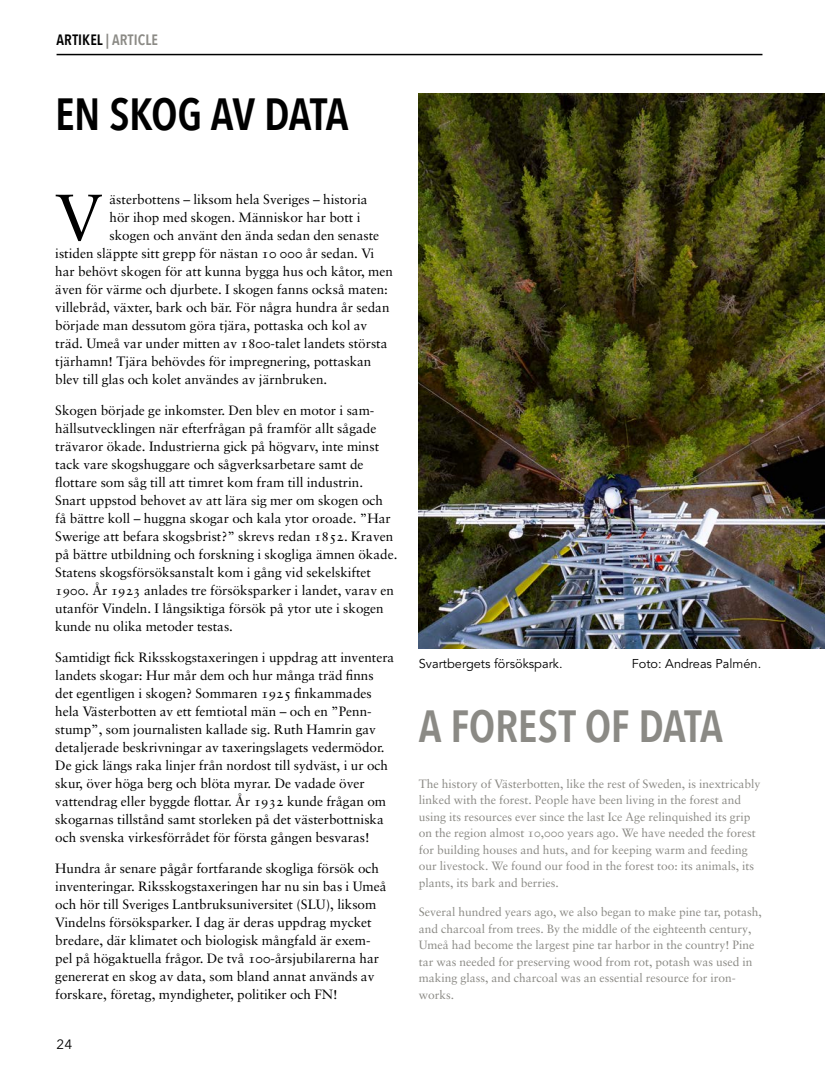
<style>
.page{position:relative;width:825px;height:1085px;background:#fff}
.page>*{position:absolute;margin:0;border:0;box-sizing:border-box;transform-origin:0 0}
.t1{font:65.1px "Sabon LT Pro";color:#000}
.t2{font:600 45px "Avenir Next Condensed";letter-spacing:-.01em;color:#8b8a85}
.t3{font:600 45px "Avenir Next Condensed";letter-spacing:-.025em;color:#000}
.t4{font:600 15px "Avenir Next Condensed";letter-spacing:.01em;color:#8b8a85}
.t5{font:13.5px/18px "Sabon LT Pro";color:#000}
.t6{font:13.5px "Avenir Next";color:#000}
.t7{font:12.75px "Avenir LT Std";color:#000}
.t8{font:12px/16.5px "Sabon LT Pro";color:#8b8a85}
.s1{color:#000}
</style>
<div class="page">
<hr style="left:57px;top:54px;width:705px;height:1px;background:#000">
<img style="left:419px;top:94px;width:406px;height:554px">
<p class="t4" style="left:57px;top:27px;width:103px"><span class="s1">ARTIKEL</span> | ARTICLE</p>
<h2 class="t3" style="left:55px;top:75px;width:295px">EN SKOG AV DATA</h2>
<h1 class="t1" style="left:55px;top:176px;width:49px">V</h1>
<p class="t5" style="left:109px;top:190px;width:260px">ästerbottens – liksom hela Sveriges – historia</p>
<p class="t5" style="left:109px;top:208px;width:252px">hör ihop med skogen. Människor har bott i</p>
<p class="t5" style="left:109px;top:226px;width:271px">skogen och använt den ända sedan den senaste</p>
<p class="t5" style="left:55px;top:244px;width:321px">istiden släppte sitt grepp för nästan 10 000 år sedan. Vi</p>
<p class="t5" style="left:55px;top:262px;width:339px">har behövt skogen för att kunna bygga hus och kåtor, men</p>
<p class="t5" style="left:55px;top:280px;width:334px">även för värme och djurbete. I skogen fanns också maten:</p>
<p class="t5" style="left:55px;top:298px;width:336px">villebråd, växter, bark och bär. För några hundra år sedan</p>
<p class="t5" style="left:55px;top:316px;width:314px">började man dessutom göra tjära, pottaska och kol av</p>
<p class="t5" style="left:55px;top:334px;width:334px">träd. Umeå var under mitten av 1800-talet landets största</p>
<p class="t5" style="left:55px;top:352px;width:318px">tjärhamn! Tjära behövdes för impregnering, pottaskan</p>
<p class="t5" style="left:55px;top:370px;width:273px">blev till glas och kolet användes av järnbruken.</p>
<p class="t5" style="left:55px;top:401px;width:344px">Skogen började ge inkomster. Den blev en motor i sam&shy;hällsutvecklingen när efterfrågan på framför allt sågade trävaror ökade. Industrierna gick på högvarv, inte minst tack vare skogshuggare och sågverksarbetare samt de flottare som såg till att timret kom fram till industrin.<br>Snart uppstod behovet av att lära sig mer om skogen och få bättre koll – huggna skogar och kala ytor oroade. ”Har Swerige att befara skogsbrist?” skrevs redan 1852. Kraven på bättre utbildning och forskning i skogliga ämnen ökade.<br>Statens skogsförsöksanstalt kom i gång vid sekelskiftet 1900. År 1923 anlades tre försöksparker i landet, varav en utanför Vindeln. I långsiktiga försök på ytor ute i skogen kunde nu olika metoder testas.</p>
<p class="t5" style="left:55px;top:647px;width:341px">Samtidigt fick Riksskogstaxeringen i uppdrag att inventera landets skogar: Hur mår dem och hur många träd finns det egentligen i skogen? Sommaren 1925 finkammades hela Västerbotten av ett femtiotal män – och en ”Penn&shy;stump”, som journalisten kallade sig. Ruth Hamrin gav detaljerade beskrivningar av taxeringslagets vedermödor.<br>De gick längs raka linjer från nordost till sydväst, i ur och skur, över höga berg och blöta myrar. De vadade över vattendrag eller byggde flottar. År 1932 kunde frågan om skogarnas tillstånd samt storleken på det västerbottniska och svenska virkesförrådet för första gången besvaras!</p>
<p class="t5" style="left:55px;top:858px;width:333px">Hundra år senare pågår fortfarande skogliga försök och inventeringar. Riksskogstaxeringen har nu sin bas i Umeå och hör till Sveriges Lantbruksuniversitet (SLU), liksom Vindelns försöksparker. I dag är deras uppdrag mycket bredare, där klimatet och biologisk mångfald är exem&shy;pel på högaktuella frågor. De två 100-årsjubilarerna har genererat en skog av data, som bland annat används av forskare, företag, myndigheter, politiker och FN!</p>
<p class="t6" style="left:57px;top:1032px;width:17px">24</p>
<p class="t7" style="left:419px;top:656px;width:145px">Svartbergets försökspark.</p>
<p class="t7" style="left:632px;top:656px;width:131px">Foto: Andreas Palmén.</p>
<h2 class="t2" style="left:419px;top:687px;width:306px">A FOREST OF DATA</h2>
<p class="t8" style="left:419px;top:775px;width:343px">The history of Västerbotten, like the rest of Sweden, is inextricably linked with the forest. People have been living in the forest and using its resources ever since the last Ice Age relinquished its grip on the region almost 10,000 years ago. We have needed the forest for building houses and huts, and for keeping warm and feeding our livestock. We found our food in the forest too: its animals, its plants, its bark and berries.</p>
<p class="t8" style="left:419px;top:903px;width:345px">Several hundred years ago, we also began to make pine tar, potash, and charcoal from trees. By the middle of the eighteenth century, Umeå had become the largest pine tar harbor in the country! Pine tar was needed for preserving wood from rot, potash was used in making glass, and charcoal was an essential resource for iron&shy;works.</p>
</div>
